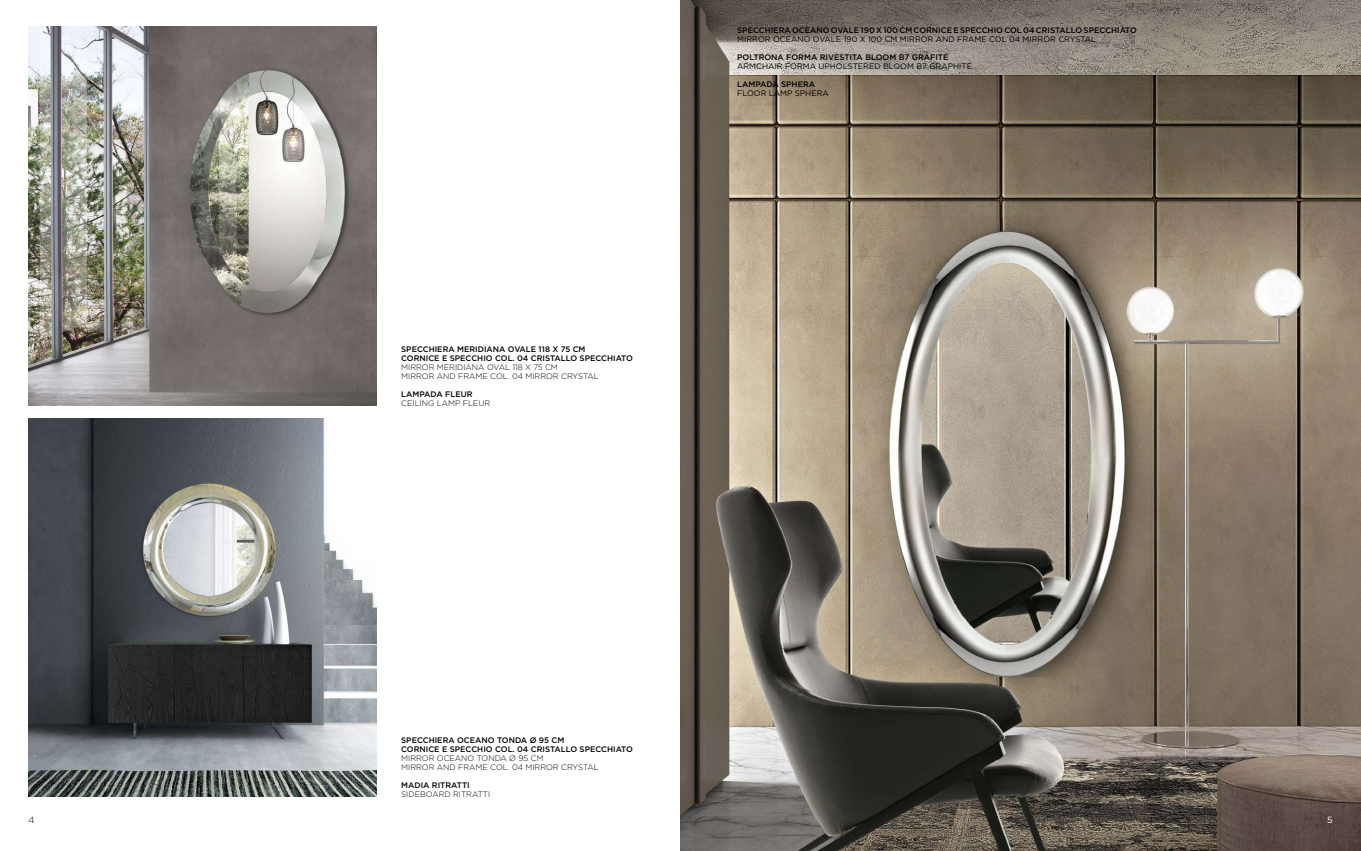
<style>
.page{position:relative;width:1361px;height:851px;background:#fff}
.page>*{position:absolute;margin:0;border:0;box-sizing:border-box;transform-origin:0 0}
.t1{font:300 9px "Gotham";color:#000}
.t2{font:9px "Gotham";color:#fff}
.t3{font:500 8px/9px "Gotham";color:#000}
.t4{font:300 8px/9px "Gotham";color:#000}
.t5{font:8px "Gotham";color:#000}
</style>
<div class="page">
<img style="left:28px;top:418px;width:348px;height:378px">
<img style="left:28px;top:27px;width:348px;height:378px">
<img style="left:680px;top:0;width:681px;height:850px">
<p class="t3" style="left:401px;top:344px;width:233px">SPECCHIERA MERIDIANA OVALE 118 X 75 CM<br>CORNICE E SPECCHIO COL. 04 CRISTALLO SPECCHIATO</p>
<p class="t4" style="left:401px;top:362px;width:199px">MIRROR MERIDIANA OVAL 118 X 75 CM<br>MIRROR AND FRAME COL. 04 MIRROR CRYSTAL</p>
<p class="t3" style="left:401px;top:389px;width:73px">LAMPADA FLEUR</p>
<p class="t4" style="left:401px;top:398px;width:90px">CEILING LAMP FLEUR</p>
<p class="t3" style="left:737px;top:26px;width:401px">SPECCHIERA OCEANO OVALE 190 X 100 CM CORNICE E SPECCHIO COL 04 CRISTALLO SPECCHIATO</p>
<p class="t5" style="left:737px;top:34px;width:360px">MIRROR OCEANO OVALE 190 X 100 CM MIRROR AND FRAME COL 04 MIRROR CRYSTAL</p>
<p class="t3" style="left:737px;top:53px;width:213px">POLTRONA FORMA RIVESTITA BLOOM B7 GRAFITE</p>
<p class="t5" style="left:737px;top:61px;width:236px">ARMCHAIR FORMA UPHOLSTERED BLOOM B7 GRAPHITE</p>
<p class="t3" style="left:737px;top:80px;width:79px">LAMPADA SPHERA</p>
<p class="t5" style="left:737px;top:88px;width:93px">FLOOR LAMP SPHERA</p>
<p class="t3" style="left:401px;top:735px;width:233px">SPECCHIERA OCEANO TONDA Ø 95 CM<br>CORNICE E SPECCHIO COL. 04 CRISTALLO SPECCHIATO</p>
<p class="t4" style="left:401px;top:753px;width:199px">MIRROR OCEANO TONDA Ø 95 CM<br>MIRROR AND FRAME COL. 04 MIRROR CRYSTAL</p>
<p class="t3" style="left:401px;top:780px;width:70px">MADIA RITRATTI</p>
<p class="t4" style="left:401px;top:789px;width:91px">SIDEBOARD RITRATTI</p>
<p class="t1" style="left:28px;top:813px;width:7px">4</p>
<p class="t2" style="left:1327px;top:813px;width:7px">5</p>
</div>
